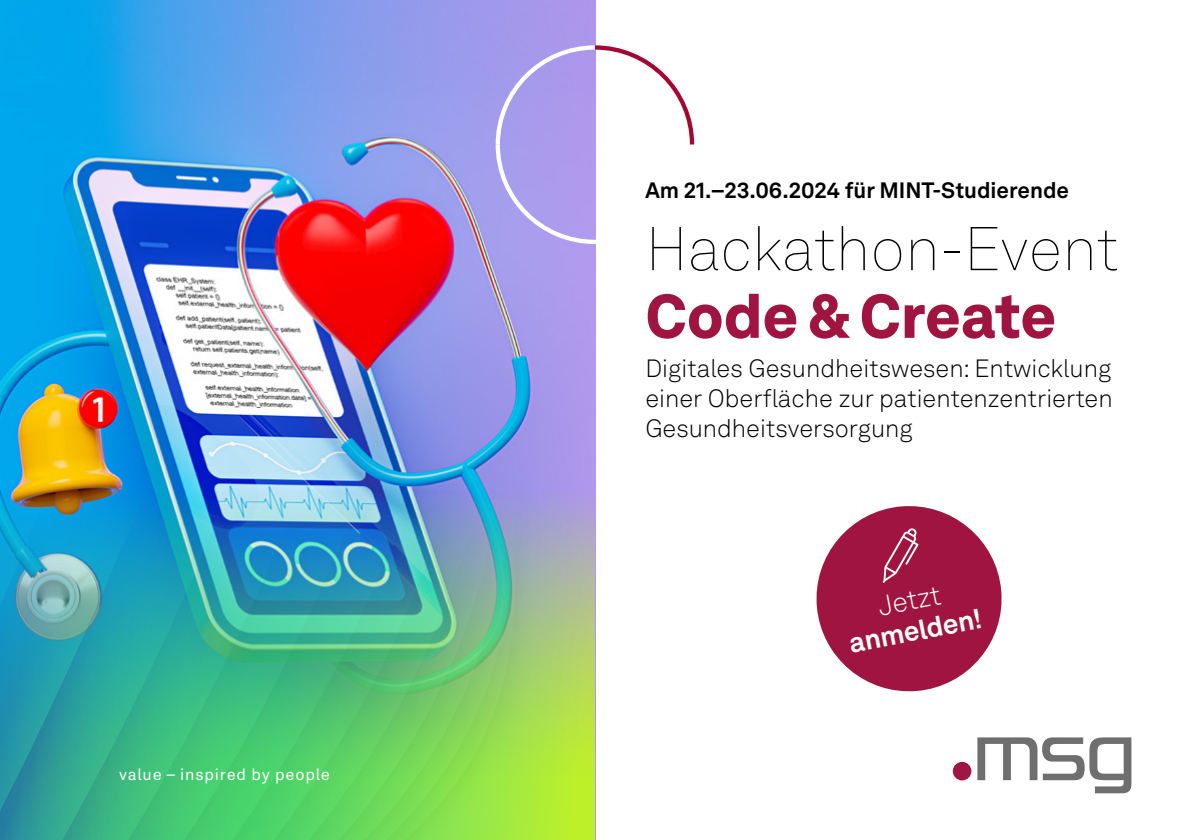
<style>
.page{position:relative;width:1191px;height:840px;background:#fff}
.page>*{position:absolute;margin:0;border:0;box-sizing:border-box;transform-origin:0 0}
.t1{font:100 60.8px "Akkurat LL";color:#000}
.t2{font:900 60.8px "Akkurat LL";color:#a01441}
.t3{font:700 27.6px "Akkurat LL";color:#fff}
.t4{font:300 27.6px "Akkurat LL";color:#fff}
.t5{font:300 24.8px/29.6px "Akkurat LL";color:#000;text-align:justify}
.t6{font:700 22px "Akkurat LL";color:#000}
.t7{font:16px "Akkurat LL";letter-spacing:.05em;color:#fff}
</style>
<div class="page">
<img style="left:0;top:0;width:595px;height:294px">
<img style="left:0;top:294px;width:595px;height:545px">
<div style="left:952px;top:761px;width:19px;height:19px;background:#a01642;border-radius:50%"></div>
<svg style="left:977px;top:737px;width:154px;height:55px"></svg>
<svg style="left:495px;top:45px;width:199px;height:199px"></svg>
<svg style="left:816px;top:506px;width:186px;height:186px"></svg>
<p class="t7" style="left:119px;top:762px;width:212px">value – inspired by people</p>
<p class="t6" style="left:645px;top:173px;width:425px">Am 21.–23.06.2024 für MINT-Studierende</p>
<h1 class="t1" style="left:645px;top:208px;width:474px">Hackathon-Event</h1>
<h1 class="t2" style="left:645px;top:268px;width:412px">Code &amp; Create</h1>
<p class="t5" style="left:645px;top:353px;width:469px">Digitales Gesundheitswesen: Entwicklung einer Oberfläche zur patientenzentrierten Gesundheitsversorgung</p>
<p class="t4" style="left:874px;top:587px;width:64px;rotate:-11deg">Jetzt</p>
<p class="t3" style="left:845px;top:622px;width:136px;rotate:-11deg">anmelden!</p>
</div>
